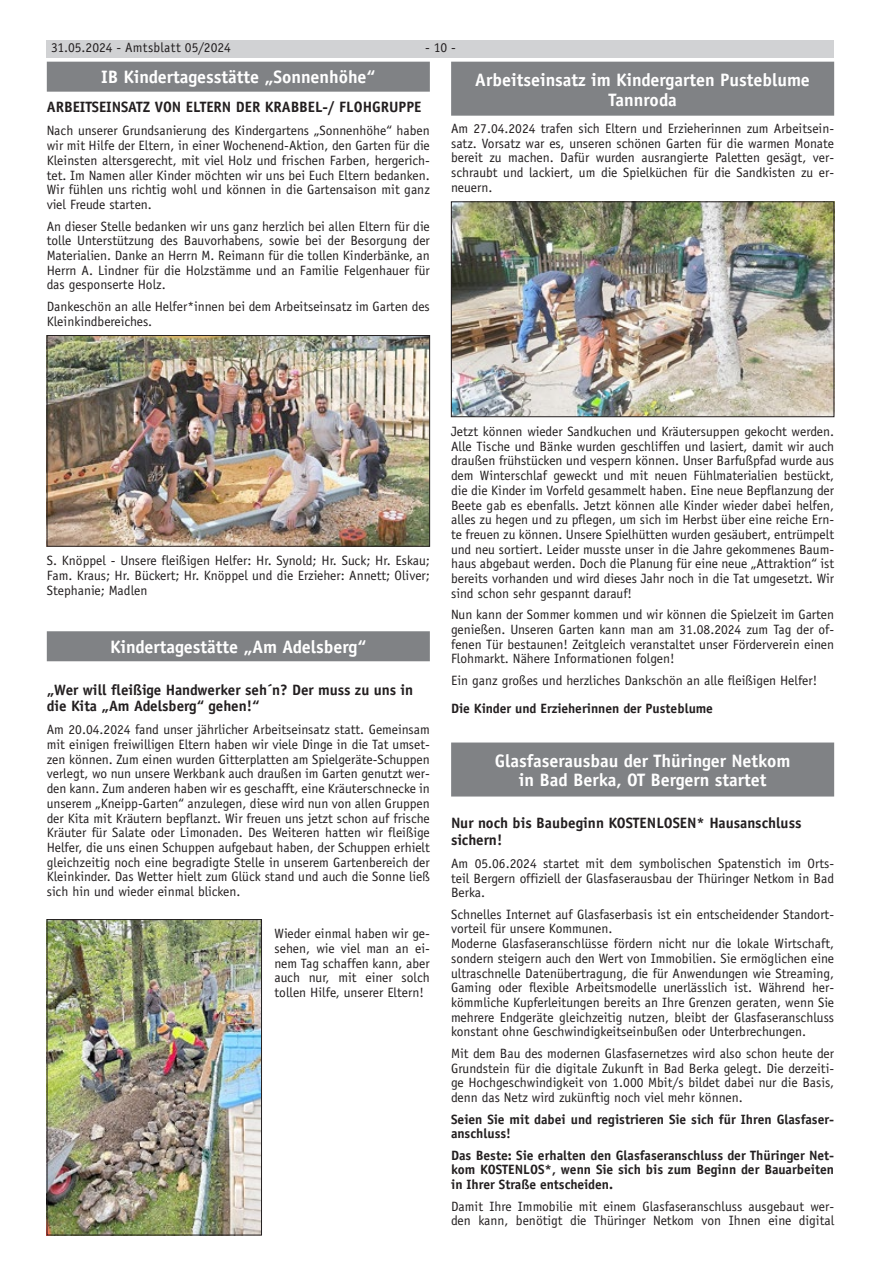
<style>
.page{position:relative;width:881px;height:1263px;background:#fff}
.page>*{position:absolute;margin:0;border:0;box-sizing:border-box;transform-origin:0 0}
.Überschrift_2_zeilig{font:700 18px/19.6px "Officina Sans LT";color:#fff;text-align:center}
.Überschrift{font:700 18px "Officina Sans LT";color:#fff}
.Zwischenüberschrift{font:700 15px/16.4px "Officina Sans LT";color:#231f20}
.Bildunterschrift{font:13.5px/14.7px "Officina Sans LT";color:#231f20;text-align:justify}
.t1{font:700 13.5px/14.7px "Officina Sans LT";color:#231f20}
</style>
<div class="page">
<div style="left:47px;top:40px;width:786px;height:17px;background:#d1d2d4"></div>
<div style="left:451px;top:62px;width:382px;height:54px;background:#808285"></div>
<div style="left:451px;top:742px;width:382px;height:54px;background:#808285"></div>
<img style="left:453px;top:204px;width:378px;height:211px">
<div style="left:451px;top:202px;width:382px;height:215px;border:1px solid #231f20"></div>
<div style="left:47px;top:62px;width:382px;height:30px;background:#808285"></div>
<div style="left:47px;top:631px;width:382px;height:30px;background:#808285"></div>
<img style="left:49px;top:337px;width:378px;height:207px">
<div style="left:47px;top:335px;width:382px;height:211px;border:1px solid #231f20"></div>
<img style="left:49px;top:921px;width:210px;height:312px">
<div style="left:47px;top:919px;width:214px;height:316px;border:1px solid #231f20"></div>
<p class="Bildunterschrift" style="left:51px;top:41px;width:181px">31.05.2024 - Amtsblatt 05/2024</p>
<p class="Bildunterschrift" style="left:425px;top:41px;width:32px">- 10 -</p>
<p class="Überschrift" style="left:101px;top:66px;width:276px">IB Kindertagesstätte „Sonnenhöhe“</p>
<p class="Zwischenüberschrift" style="left:47px;top:99px;width:376px">ARBEITSEINSATZ VON ELTERN DER KRABBEL-/ FLOHGRUPPE</p>
<p class="Bildunterschrift" style="left:47px;top:124px;width:384px">Nach unserer Grundsanierung des Kindergartens „Sonnenhöhe“ haben wir mit Hilfe der Eltern, in einer Wochenend-Aktion, den Garten für die Kleinsten altersgerecht, mit viel Holz und frischen Farben, hergerich&shy;tet. Im Namen aller Kinder möchten wir uns bei Euch Eltern bedanken.<br>Wir fühlen uns richtig wohl und können in die Gartensaison mit ganz viel Freude starten.</p>
<p class="Bildunterschrift" style="left:47px;top:219px;width:384px">An dieser Stelle bedanken wir uns ganz herzlich bei allen Eltern für die tolle Unterstützung des Bauvorhabens, sowie bei der Besorgung der Materialien. Danke an Herrn M. Reimann für die tollen Kinderbänke, an Herrn A. Lindner für die Holzstämme und an Familie Felgenhauer für das gesponserte Holz.</p>
<p class="Bildunterschrift" style="left:47px;top:299px;width:384px">Dankeschön an alle Helfer*innen bei dem Arbeitseinsatz im Garten des<br>Kleinkindbereiches.</p>
<p class="Überschrift_2_zeilig" style="left:475px;top:70px;width:336px">Arbeitseinsatz im Kindergarten Pusteblume<br>Tannroda</p>
<p class="Bildunterschrift" style="left:451px;top:121px;width:384px">Am 27.04.2024 trafen sich Eltern und Erzieherinnen zum Arbeitsein&shy;satz. Vorsatz war es, unseren schönen Garten für die warmen Monate bereit zu machen. Dafür wurden ausrangierte Paletten gesägt, ver&shy;schraubt und lackiert, um die Spielküchen für die Sandkisten zu er&shy;neuern.</p>
<p class="Bildunterschrift" style="left:47px;top:553px;width:384px">S. Knöppel - Unsere fleißigen Helfer: Hr. Synold; Hr. Suck; Hr. Eskau; Fam. Kraus; Hr. Bückert; Hr. Knöppel und die Erzieher: Annett; Oliver; Stephanie; Madlen</p>
<p class="Überschrift" style="left:110px;top:635px;width:258px">Kindertagestätte „Am Adelsberg“</p>
<p class="Zwischenüberschrift" style="left:47px;top:681px;width:368px">„Wer will fleißige Handwerker seh´n? Der muss zu uns in die Kita „Am Adelsberg“ gehen!“</p>
<p class="Bildunterschrift" style="left:47px;top:722px;width:384px">Am 20.04.2024 fand unser jährlicher Arbeitseinsatz statt. Gemeinsam mit einigen freiwilligen Eltern haben wir viele Dinge in die Tat umset&shy;zen können. Zum einen wurden Gitterplatten am Spielgeräte-Schuppen verlegt, wo nun unsere Werkbank auch draußen im Garten genutzt wer&shy;den kann. Zum anderen haben wir es geschafft, eine Kräuterschnecke in unserem „Kneipp-Garten“ anzulegen, diese wird nun von allen Gruppen der Kita mit Kräutern bepflanzt. Wir freuen uns jetzt schon auf frische Kräuter für Salate oder Limonaden. Des Weiteren hatten wir fleißige Helfer, die uns einen Schuppen aufgebaut haben, der Schuppen erhielt gleichzeitig noch eine begradigte Stelle in unserem Gartenbereich der Kleinkinder. Das Wetter hielt zum Glück stand und auch die Sonne ließ sich hin und wieder einmal blicken.</p>
<p class="Bildunterschrift" style="left:274px;top:926px;width:157px">Wieder einmal haben wir ge&shy;sehen, wie viel man an ei&shy;nem Tag schaffen kann, aber auch nur, mit einer solch tollen Hilfe, unserer Eltern!</p>
<p class="Bildunterschrift" style="left:451px;top:424px;width:384px">Jetzt können wieder Sandkuchen und Kräutersuppen gekocht werden.<br>Alle Tische und Bänke wurden geschliffen und lasiert, damit wir auch draußen frühstücken und vespern können. Unser Barfußpfad wurde aus dem Winterschlaf geweckt und mit neuen Fühlmaterialien bestückt, die die Kinder im Vorfeld gesammelt haben. Eine neue Bepflanzung der Beete gab es ebenfalls. Jetzt können alle Kinder wieder dabei helfen, alles zu hegen und zu pflegen, um sich im Herbst über eine reiche Ern&shy;te freuen zu können. Unsere Spielhütten wurden gesäubert, entrümpelt und neu sortiert. Leider musste unser in die Jahre gekommenes Baum&shy;haus abgebaut werden. Doch die Planung für eine neue „Attraktion“ ist bereits vorhanden und wird dieses Jahr noch in die Tat umgesetzt. Wir sind schon sehr gespannt darauf!</p>
<p class="Bildunterschrift" style="left:451px;top:607px;width:384px">Nun kann der Sommer kommen und wir können die Spielzeit im Garten genießen. Unseren Garten kann man am 31.08.2024 zum Tag der of&shy;fenen Tür bestaunen! Zeitgleich veranstaltet unser Förderverein einen Flohmarkt. Nähere Informationen folgen!</p>
<p class="Bildunterschrift" style="left:451px;top:673px;width:367px">Ein ganz großes und herzliches Dankschön an alle fleißigen Helfer!</p>
<p class="t1" style="left:451px;top:701px;width:263px">Die Kinder und Erzieherinnen der Pusteblume</p>
<p class="Überschrift_2_zeilig" style="left:494px;top:751px;width:297px">Glasfaserausbau der Thüringer Netkom in Bad Berka, OT Bergern startet</p>
<p class="Zwischenüberschrift" style="left:451px;top:815px;width:351px">Nur noch bis Baubeginn KOSTENLOSEN* Hausanschluss sichern!</p>
<p class="Bildunterschrift" style="left:451px;top:856px;width:384px">Am 05.06.2024 startet mit dem symbolischen Spatenstich im Orts&shy;teil Bergern offiziell der Glasfaserausbau der Thüringer Netkom in Bad Berka.</p>
<p class="Bildunterschrift" style="left:451px;top:907px;width:384px">Schnelles Internet auf Glasfaserbasis ist ein entscheidender Standort&shy;vorteil für unsere Kommunen.</p>
<p class="Bildunterschrift" style="left:451px;top:936px;width:384px">Moderne Glasfaseranschlüsse fördern nicht nur die lokale Wirtschaft, sondern steigern auch den Wert von Immobilien. Sie ermöglichen eine ultraschnelle Datenübertragung, die für Anwendungen wie Streaming, Gaming oder flexible Arbeitsmodelle unerlässlich ist. Während her&shy;kömmliche Kupferleitungen bereits an Ihre Grenzen geraten, wenn Sie mehrere Endgeräte gleichzeitig nutzen, bleibt der Glasfaseranschluss konstant ohne Geschwindigkeitseinbußen oder Unterbrechungen.</p>
<p class="Bildunterschrift" style="left:451px;top:1046px;width:384px">Mit dem Bau des modernen Glasfasernetzes wird also schon heute der Grundstein für die digitale Zukunft in Bad Berka gelegt. Die derzeiti&shy;ge Hochgeschwindigkeit von 1.000 Mbit/s bildet dabei nur die Basis, denn das Netz wird zukünftig noch viel mehr können.</p>
<p class="t1" style="left:451px;top:1111px;width:384px">Seien Sie mit dabei und registrieren Sie sich für Ihren Glasfaser&shy;anschluss!</p>
<p class="t1" style="left:451px;top:1148px;width:384px;text-align:justify">Das Beste: Sie erhalten den Glasfaseranschluss der Thüringer Net&shy;kom KOSTENLOS*, wenn Sie sich bis zum Beginn der Bauarbeiten in Ihrer Straße entscheiden.</p>
<p class="Bildunterschrift" style="left:451px;top:1199px;width:384px">Damit Ihre Immobilie mit einem Glasfaseranschluss ausgebaut wer&shy;den kann, benötigt die Thüringer Netkom von Ihnen eine digital</p>
</div>
